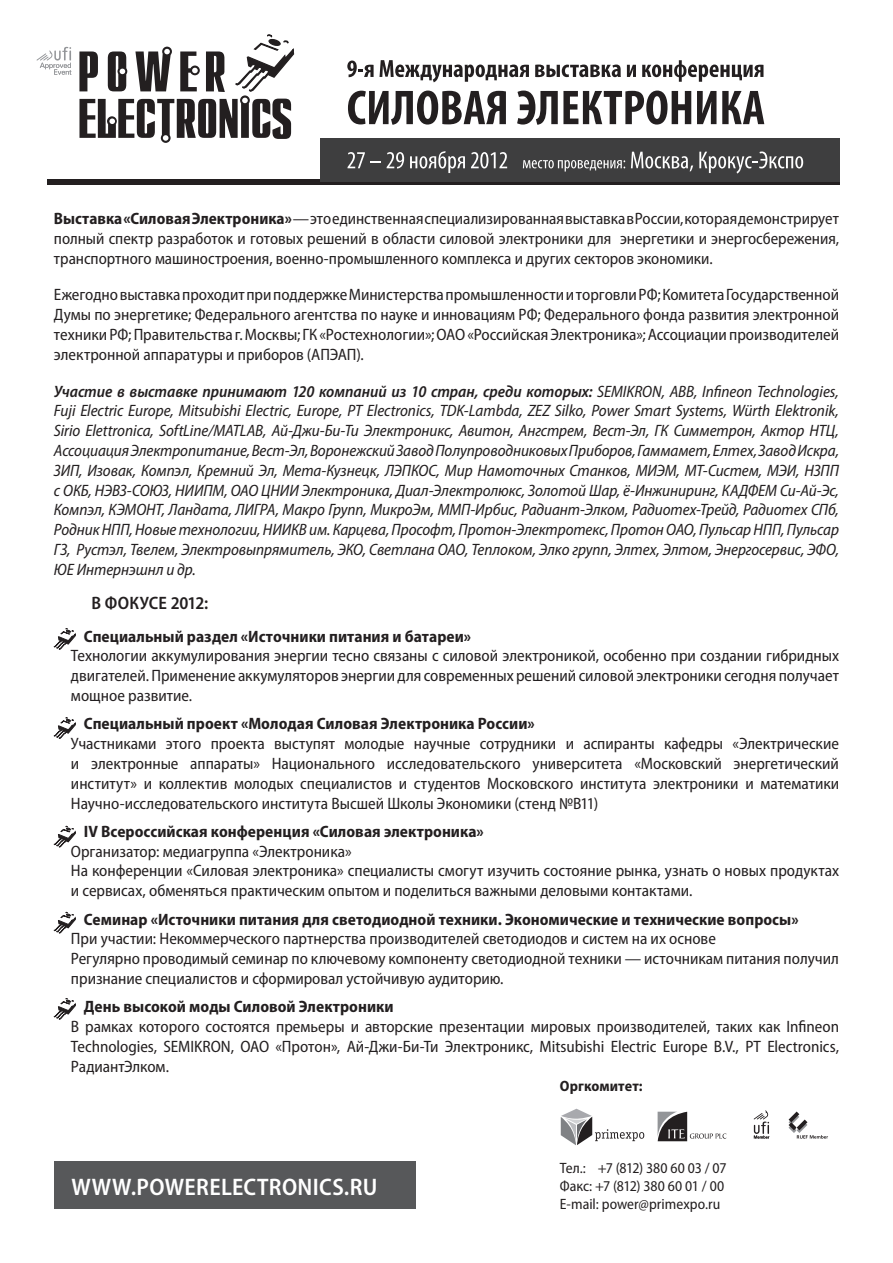
<style>
.page{position:relative;width:893px;height:1263px;background:#fff}
.page>*{position:absolute;margin:0;border:0;box-sizing:border-box;transform-origin:0 0}
.t1{font:600 semi-condensed 24px "Myriad Pro";letter-spacing:.015em;color:#fff}
.t2{font:600 semi-condensed 18px "Myriad Pro";color:#231f20}
.t3{font:semi-condensed 16.5px/19.8px "Myriad Pro";color:#231f20;text-align:justify}
.t4{font:italic semi-condensed 16.5px/19.8px "Myriad Pro";letter-spacing:-.005em;color:#231f20;text-align:justify}
.t5{font:700 semi-condensed 16.5px "Myriad Pro";color:#231f20}
.t6{font:semi-condensed 15px/18px "Myriad Pro";color:#231f20}
.t7{font:700 semi-condensed 15px "Myriad Pro";letter-spacing:.005em;color:#231f20}
.s1{font-weight:700}
.s2{font-weight:600}
</style>
<div class="page">
<div style="left:54px;top:1162px;width:361px;height:47px;background:#57585a"></div>
<svg style="left:37px;top:47px;width:34px;height:28px"></svg>
<svg style="left:754px;top:1110px;width:15px;height:29px"></svg>
<svg style="left:657px;top:1111px;width:31px;height:31px"></svg>
<svg style="left:657px;top:1112px;width:69px;height:29px"></svg>
<svg style="left:560px;top:1108px;width:84px;height:37px"></svg>
<svg style="left:788px;top:1112px;width:40px;height:27px"></svg>
<svg style="left:347px;top:60px;width:182px;height:22px"></svg>
<svg style="left:535px;top:65px;width:86px;height:12px"></svg>
<svg style="left:627px;top:65px;width:9px;height:12px"></svg>
<svg style="left:642px;top:60px;width:121px;height:22px"></svg>
<svg style="left:348px;top:91px;width:158px;height:34px"></svg>
<svg style="left:517px;top:91px;width:174px;height:34px"></svg>
<svg style="left:697px;top:91px;width:19px;height:33px"></svg>
<svg style="left:722px;top:91px;width:42px;height:33px"></svg>
<svg style="left:79px;top:34px;width:216px;height:109px"></svg>
<svg style="left:47px;top:179px;width:792px;height:6px;background:#262324"></svg>
<div style="left:320px;top:138px;width:519px;height:43px;background:#3e3e3f"></div>
<svg style="left:347px;top:152px;width:34px;height:16px"></svg>
<svg style="left:387px;top:152px;width:17px;height:17px"></svg>
<svg style="left:410px;top:151px;width:55px;height:22px"></svg>
<svg style="left:471px;top:152px;width:36px;height:17px"></svg>
<svg style="left:523px;top:160px;width:102px;height:12px"></svg>
<svg style="left:631px;top:152px;width:62px;height:19px"></svg>
<svg style="left:699px;top:152px;width:104px;height:22px"></svg>
<svg style="left:54px;top:628px;width:22px;height:22px"></svg>
<svg style="left:54px;top:717px;width:22px;height:22px"></svg>
<svg style="left:54px;top:826px;width:22px;height:22px"></svg>
<svg style="left:54px;top:912px;width:22px;height:22px"></svg>
<svg style="left:54px;top:998px;width:22px;height:22px"></svg>
<p class="t3" style="left:54px;top:208px;width:787px"><span class="s1">Выставка «Силовая Электроника»</span> — это единственная специализированная выставка в России, которая демонстрирует полный спектр разработок и готовых решений в области силовой электроники для энергетики и энергосбережения, транспортного машиностроения, военно-промышленного комплекса и других секторов экономики.</p>
<p class="t3" style="left:54px;top:285px;width:787px">Ежегодно выставка проходит при поддержке Министерства промышленности и торговли РФ; Комитета Государственной Думы по энергетике; Федерального агентства по науке и инновациям РФ; Федерального фонда развития электронной техники РФ; Правительства г. Москвы; ГК «Ростехнологии»; ОАО «Российская Электроника»; Ассоциации производителей электронной аппаратуры и приборов (АПЭАП).</p>
<p class="t4" style="left:54px;top:382px;width:786px"><span class="s2">Участие в выставке принимают 120 компаний из 10 стран, среди которых:</span> SEMIKRON, ABB, Infineon Technologies, Fuji Electric Europe, Mitsubishi Electric, Europe, PT Electronics, TDK-Lambda, ZEZ Silko, Power Smart Systems, Würth Elektronik, Sirio Elettronica, SoftLine/MATLAB, Aй-Джи-Би-Ти Электроникс, Авитон, Ангстрем, Вест-Эл, ГК Симметрон, Актор НТЦ, Асcоциация Электропитание, Вест-Эл, Воронежский Завод Полупроводниковых Приборов, Гаммамет, Елтех, Завод Искра, ЗИП, Изовак, Компэл, Кремний Эл, Мета-Кузнецк, ЛЭПКОС, Мир Намоточных Станков, МИЭМ, МТ-Систем, МЭИ, НЗПП с ОКБ, НЭВЗ-СОЮЗ, НИИПМ, ОАО ЦНИИ Электроника, Диал-Электролюкс, Золотой Шар, ё-Инжиниринг, КАДФЕМ Си-Ай-Эс, Компэл, КЭМОНТ, Ландата, ЛИГРА, Макро Групп, МикроЭм, ММП-Ирбис, Радиант-Элком, Радиотех-Трейд, Радиотех СПб, Родник НПП, Новые технологии, НИИКВ им. Карцева, Прософт, Протон-Электротекс, Протон ОАО, Пульсар НПП, Пульсар ГЗ, Рустэл, Твелем, Электровыпрямитель, ЭКО, Светлана ОАО, Теплоком, Элко групп, Элтех, Элтом, Энергосервис, ЭФО, ЮЕ Интернэшнл и др.</p>
<p class="t2" style="left:91px;top:592px;width:118px">В ФОКУСЕ 2012:</p>
<p class="t5" style="left:84px;top:626px;width:389px">Специальный раздел «Источники питания и батареи»</p>
<p class="t3" style="left:71px;top:646px;width:769px">Технологии аккумулирования энергии тесно связаны с силовой электроникой, особенно при создании гибридных двигателей. Применение аккумуляторов энергии для современных решений силовой электроники сегодня получает мощное развитие.</p>
<p class="t5" style="left:84px;top:714px;width:452px">Специальный проект «Молодая Силовая Электроника России»</p>
<p class="t3" style="left:71px;top:734px;width:770px">Участниками этого проекта выступят молодые научные сотрудники и аспиранты кафедры «Электрические и электронные аппараты» Национального исследовательского университета «Московский энергетический институт» и коллектив молодых специалистов и студентов Московского института электроники и математики Научно-исследовательского института Высшей Школы Экономики (стенд №В11)</p>
<p class="t5" style="left:84px;top:822px;width:401px">IV Всероссийская конференция «Силовая электроника»</p>
<p class="t3" style="left:71px;top:841px;width:769px;text-align:left">Организатор: медиагруппа «Электроника»<br>На конференции «Силовая электроника» специалисты смогут изучить состояние рынка, узнать о новых продуктах и сервисах, обменяться практическим опытом и поделиться важными деловыми контактами.</p>
<p class="t5" style="left:84px;top:909px;width:716px">Семинар «Источники питания для светодиодной техники. Экономические и технические вопросы»</p>
<p class="t3" style="left:71px;top:929px;width:769px;text-align:left">При участии: Некоммерческого партнерства производителей светодиодов и систем на их основе<br>Регулярно проводимый семинар по ключевому компоненту светодиодной техники — источникам питания получил признание специалистов и сформировал устойчивую аудиторию.</p>
<p class="t5" style="left:84px;top:997px;width:311px">День высокой моды Силовой Электроники</p>
<p class="t3" style="left:71px;top:1016px;width:770px">В рамках которого состоятся премьеры и авторские презентации мировых производителей, таких как Infineon Technologies, SEMIKRON, ОАО «Протон», Ай-Джи-Би-Ти Электроникс, Mitsubishi Electric Europe B.V., PT Electronics, РадиантЭлком.</p>
<h1 class="t1" style="left:72px;top:1173px;width:307px">WWW.POWERELECTRONICS.RU</h1>
<p class="t7" style="left:560px;top:1077px;width:84px">Оргкомитет:</p>
<p class="t6" style="left:560px;top:1159px;width:168px">Тел.: +7 (812) 380 60 03 / 07<br>Факс: +7 (812) 380 60 01 / 00<br>E-mail: power@primexpo.ru</p>
</div>
